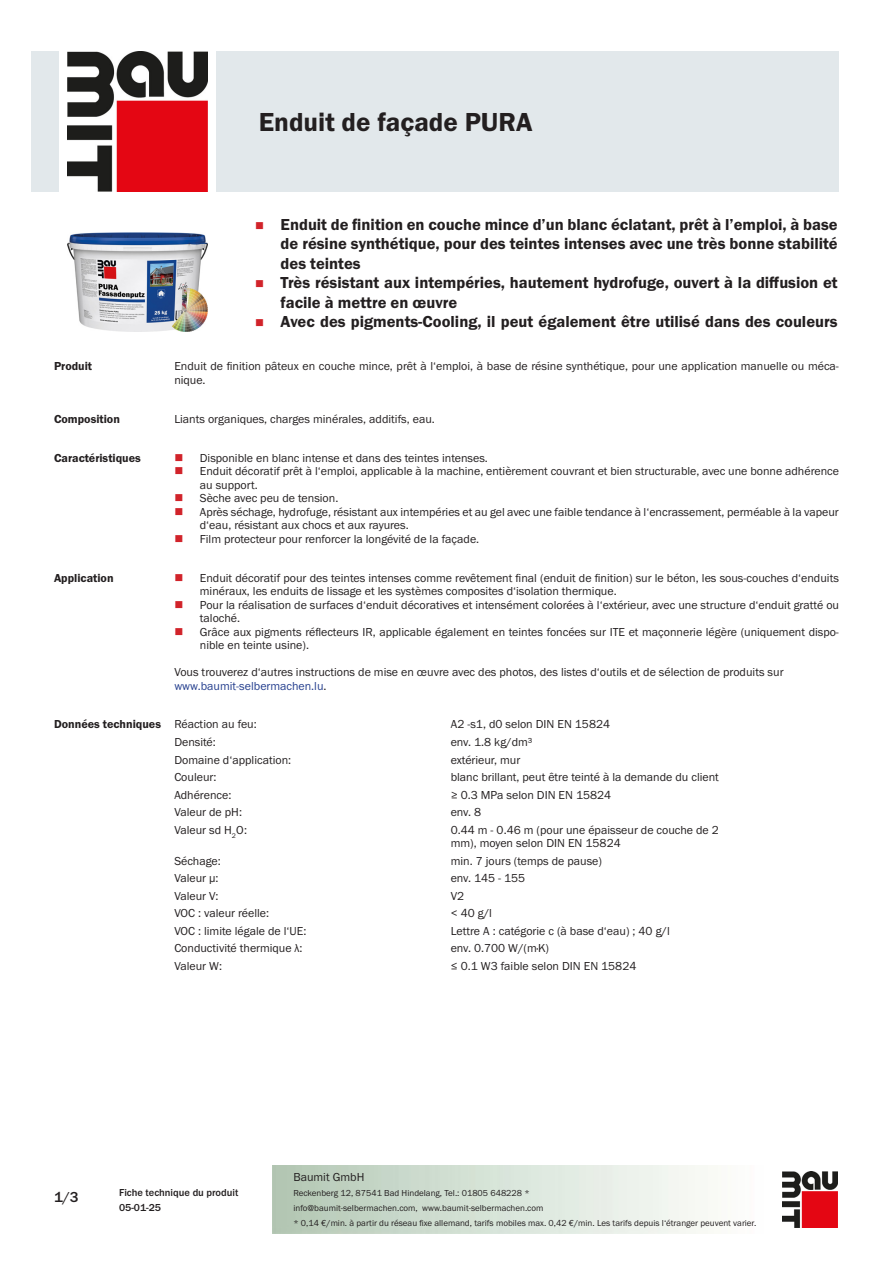
<style>
.page{position:relative;width:893px;height:1263px;background:#fff}
.page>*{position:absolute;margin:0;border:0;box-sizing:border-box;transform-origin:0 0}
.PDS_Produktname{font:27px "BM Franklin Gothic URW Dem";color:#231f20}
.t1{font:16.5px/19.5px "BM Franklin Gothic URW Dem";color:#231f20;text-align:justify}
.t2{font:500 15px "BM Franklin Gothic URW";color:#231f20}
.PDS_Standard{font:12px/13.5px "BM Franklin Gothic URW Boo";color:#231f20}
.PDS_Standard_linksbü{font:12px/13.5px "BM Franklin Gothic URW Boo";color:#231f20}
.PDS_Header{font:12px "BM Franklin Gothic URW Dem";color:#231f20}
.PDS_Standard-2{font:12px "BM Franklin Gothic URW Boo";color:#253f8e}
.t3{font:500 10.5px/15px "BM Franklin Gothic URW";color:#231f20}
.t4{font:9px/15px "BM Franklin Gothic URW Boo";color:#231f20}
.s1{color:#231f20}
</style>
<div class="page">
<img style="left:782px;top:1171px;width:56px;height:56px">
<div style="left:32px;top:51px;width:27px;height:140px;background:#e2e8eb"></div>
<img style="left:68px;top:51px;width:139px;height:140px">
<div style="left:216px;top:51px;width:623px;height:140px;background:#e2e8eb"></div>
<img style="left:68px;top:233px;width:140px;height:99px">
<p class="PDS_Produktname" style="left:259px;top:106px;width:275px">Enduit de façade PURA</p>
<p class="t1" style="left:281px;top:215px;width:559px">Enduit de finition en couche mince d’un blanc éclatant, prêt à l’emploi, à base de résine synthétique, pour des teintes intenses avec une très bonne stabilité des teintes</p>
<p class="t1" style="left:281px;top:273px;width:559px">Très résistant aux intempéries, hautement hydrofuge, ouvert à la diffusion et facile à mettre en œuvre</p>
<p class="t1" style="left:281px;top:312px;width:559px">Avec des pigments-Cooling, il peut également être utilisé dans des couleurs</p>
<p class="PDS_Header" style="left:54px;top:359px;width:40px">Produit</p>
<p class="PDS_Standard" style="left:174px;top:360px;width:666px">Enduit de finition pâteux en couche mince, prêt à l‘emploi, à base de résine synthétique, pour une application manuelle ou méca&shy;nique.</p>
<p class="PDS_Header" style="left:54px;top:411px;width:67px">Composition</p>
<p class="PDS_Standard" style="left:174px;top:412px;width:262px">Liants organiques, charges minérales, additifs, eau.</p>
<p class="PDS_Header" style="left:54px;top:450px;width:88px">Caractéristiques</p>
<p class="PDS_Standard" style="left:200px;top:451px;width:290px">Disponible en blanc intense et dans des teintes intenses.</p>
<p class="PDS_Standard" style="left:200px;top:465px;width:641px">Enduit décoratif prêt à l‘emploi, applicable à la machine, entièrement couvrant et bien structurable, avec une bonne adhérence au support.</p>
<p class="PDS_Standard" style="left:200px;top:492px;width:140px">Sèche avec peu de tension.</p>
<p class="PDS_Standard" style="left:200px;top:505px;width:640px">Après séchage, hydrofuge, résistant aux intempéries et au gel avec une faible tendance à l‘encrassement, perméable à la vapeur d‘eau, résistant aux chocs et aux rayures.</p>
<p class="PDS_Standard" style="left:200px;top:532px;width:281px">Film protecteur pour renforcer la longévité de la façade.</p>
<p class="PDS_Header" style="left:54px;top:570px;width:61px">Application</p>
<p class="PDS_Standard" style="left:200px;top:571px;width:641px">Enduit décoratif pour des teintes intenses comme revêtement final (enduit de finition) sur le béton, les sous-couches d‘enduits minéraux, les enduits de lissage et les systèmes composites d‘isolation thermique.</p>
<p class="PDS_Standard" style="left:200px;top:598px;width:641px">Pour la réalisation de surfaces d‘enduit décoratives et intensément colorées à l‘extérieur, avec une structure d‘enduit gratté ou taloché.</p>
<p class="PDS_Standard" style="left:200px;top:625px;width:641px">Grâce aux pigments réflecteurs IR, applicable également en teintes foncées sur ITE et maçonnerie légère (uniquement dispo&shy;nible en teinte usine).</p>
<p class="PDS_Standard" style="left:174px;top:665px;width:611px">Vous trouverez d‘autres instructions de mise en œuvre avec des photos, des listes d‘outils et de sélection de produits sur</p>
<p class="PDS_Standard-2" style="left:174px;top:678px;width:154px">www.baumit-selbermachen.lu<span class="s1">.</span></p>
<p class="PDS_Header" style="left:54px;top:717px;width:109px">Données techniques</p>
<p class="PDS_Standard_linksbü" style="left:174px;top:718px;width:84px">Réaction au feu:</p>
<p class="PDS_Standard_linksbü" style="left:451px;top:718px;width:161px">A2 -s1, d0 selon DIN EN 15824</p>
<p class="PDS_Standard_linksbü" style="left:174px;top:735px;width:43px">Densité:</p>
<p class="PDS_Standard_linksbü" style="left:451px;top:735px;width:83px">env. 1.8 kg/dm³</p>
<p class="PDS_Standard_linksbü" style="left:174px;top:753px;width:118px">Domaine d‘application:</p>
<p class="PDS_Standard_linksbü" style="left:451px;top:753px;width:71px">extérieur, mur</p>
<p class="PDS_Standard_linksbü" style="left:174px;top:770px;width:44px">Couleur:</p>
<p class="PDS_Standard_linksbü" style="left:451px;top:770px;width:270px">blanc brillant, peut être teinté à la demande du client</p>
<p class="PDS_Standard_linksbü" style="left:174px;top:788px;width:58px">Adhérence:</p>
<p class="PDS_Standard_linksbü" style="left:451px;top:788px;width:162px">≥ 0.3 MPa selon DIN EN 15824</p>
<p class="PDS_Standard_linksbü" style="left:174px;top:805px;width:69px">Valeur de pH:</p>
<p class="PDS_Standard_linksbü" style="left:451px;top:805px;width:32px">env. 8</p>
<p class="PDS_Standard_linksbü" style="left:174px;top:823px;width:74px">Valeur sd H<sub>2</sub>O:</p>
<p class="PDS_Standard_linksbü" style="left:451px;top:823px;width:270px">0.44 m - 0.46 m (pour une épaisseur de couche de 2 mm), moyen selon DIN EN 15824</p>
<p class="PDS_Standard_linksbü" style="left:174px;top:854px;width:48px">Séchage:</p>
<p class="PDS_Standard_linksbü" style="left:451px;top:854px;width:153px">min. 7 jours (temps de pause)</p>
<p class="PDS_Standard_linksbü" style="left:174px;top:871px;width:46px">Valeur μ:</p>
<p class="PDS_Standard_linksbü" style="left:451px;top:871px;width:76px">env. 145 - 155</p>
<p class="PDS_Standard_linksbü" style="left:174px;top:889px;width:46px">Valeur V:</p>
<p class="PDS_Standard_linksbü" style="left:451px;top:889px;width:15px">V2</p>
<p class="PDS_Standard_linksbü" style="left:174px;top:906px;width:96px">VOC : valeur réelle:</p>
<p class="PDS_Standard_linksbü" style="left:451px;top:906px;width:43px">&lt; 40 g/l</p>
<p class="PDS_Standard_linksbü" style="left:174px;top:924px;width:134px">VOC : limite légale de l‘UE:</p>
<p class="PDS_Standard_linksbü" style="left:451px;top:924px;width:221px">Lettre A : catégorie c (à base d‘eau) ; 40 g/l</p>
<p class="PDS_Standard_linksbü" style="left:174px;top:941px;width:130px">Conductivité thermique λ:</p>
<p class="PDS_Standard_linksbü" style="left:451px;top:941px;width:100px">env. 0.700 W/(m·K)</p>
<p class="PDS_Standard_linksbü" style="left:174px;top:959px;width:49px">Valeur W:</p>
<p class="PDS_Standard_linksbü" style="left:451px;top:959px;width:187px">≤ 0.1 W3 faible selon DIN EN 15824</p>
<p class="t2" style="left:54px;top:1188px;width:26px">1/3</p>
<p class="t3" style="left:119px;top:1185px;width:121px">Fiche technique du produit<br>05-01-25</p>
<p class="PDS_Standard" style="left:293px;top:1170px;width:73px">Baumit GmbH</p>
<p class="t4" style="left:293px;top:1186px;width:464px">Reckenberg 12, 87541 Bad Hindelang, Tel.: 01805 648228 *<br>info@baumit-selbermachen.com, www.baumit-selbermachen.com<br>* 0,14 €/min. à partir du réseau fixe allemand, tarifs mobiles max. 0,42 €/min. Les tarifs depuis l‘étranger peuvent varier.</p>
</div>
